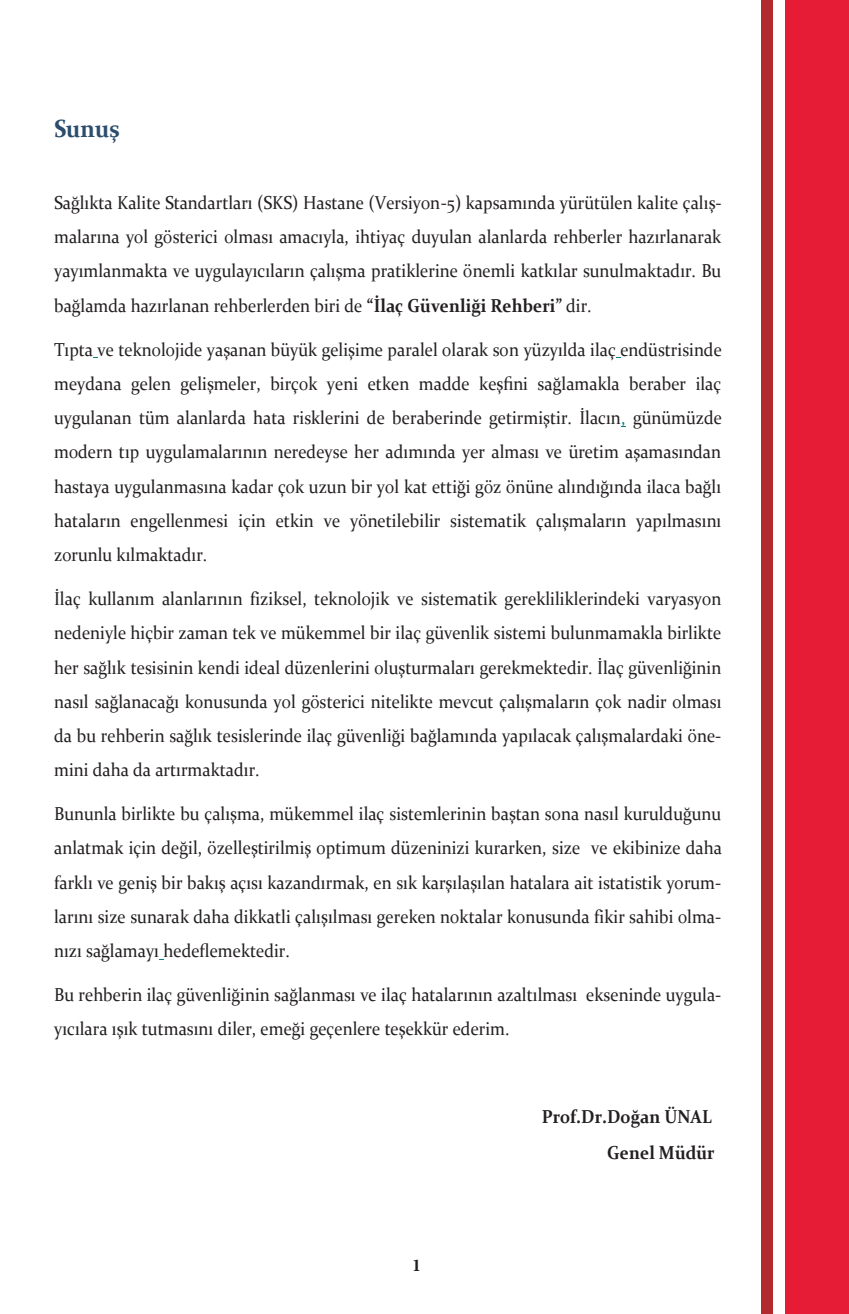
<style>
.page{position:relative;width:849px;height:1314px;background:#fff}
.page>*{position:absolute;margin:0;border:0;box-sizing:border-box;transform-origin:0 0}
.t1{font:700 24.97px "Constantia";color:#2b4d6b;scale:.91 1}
.t2{font:18.68px/34.2px "Constantia";color:#231f20;text-align:justify;scale:.91 1}
.t3{font:700 18.68px/36.9px "Constantia";color:#231f20;text-align:right;scale:.91 1}
.t4{font:700 18px "Minion Pro";color:#231f20}
.s1{font-weight:700}
.s2{color:#0c8081}
</style>
<div class="page">
<div style="left:784px;top:0;width:64px;height:1314px;background:#e61c36"></div>
<div style="left:761px;top:0;width:12px;height:1314px;background:#b02a2f"></div>
<h1 class="t1" style="left:54px;top:111px;width:73px">Sunuş</h1>
<p class="t2" style="left:54px;top:184px;width:734px">Sağlıkta Kalite Standartları (SKS) Hastane (Versiyon-5) kapsamında yürütülen kalite çalış&shy;malarına yol gösterici olması amacıyla, ihtiyaç duyulan alanlarda rehberler hazırlanarak yayımlanmakta ve uygulayıcıların çalışma pratiklerine önemli katkılar sunulmaktadır. Bu bağlamda hazırlanan rehberlerden biri de <span class="s1">“İlaç Güvenliği Rehberi”</span> dir.</p>
<p class="t2" style="left:54px;top:331px;width:735px">Tıpta ve teknolojide yaşanan büyük gelişime paralel olarak son yüzyılda ilaç endüstrisinde meydana gelen gelişmeler, birçok yeni etken madde keşfini sağlamakla beraber ilaç uygulanan tüm alanlarda hata risklerini de beraberinde getirmiştir. İlacın<span class="s2">,</span> günümüzde modern tıp uygulamalarının neredeyse her adımında yer alması ve üretim aşamasından hastaya uygulanmasına kadar çok uzun bir yol kat ettiği göz önüne alındığında ilaca bağlı hataların engellenmesi için etkin ve yönetilebilir sistematik çalışmaların yapılmasını zorunlu kılmaktadır.</p>
<p class="t2" style="left:54px;top:580px;width:734px">İlaç kullanım alanlarının fiziksel, teknolojik ve sistematik gerekliliklerindeki varyasyon nedeniyle hiçbir zaman tek ve mükemmel bir ilaç güvenlik sistemi bulunmamakla birlikte her sağlık tesisinin kendi ideal düzenlerini oluşturmaları gerekmektedir. İlaç güvenliğinin nasıl sağlanacağı konusunda yol gösterici nitelikte mevcut çalışmaların çok nadir olması da bu rehberin sağlık tesislerinde ilaç güvenliği bağlamında yapılacak çalışmalardaki öne&shy;mini daha da artırmaktadır.</p>
<p class="t2" style="left:54px;top:796px;width:735px">Bununla birlikte bu çalışma, mükemmel ilaç sistemlerinin baştan sona nasıl kurulduğunu anlatmak için değil, özelleştirilmiş optimum düzeninizi kurarken, size ve ekibinize daha farklı ve geniş bir bakış açısı kazandırmak, en sık karşılaşılan hatalara ait istatistik yorum&shy;larını size sunarak daha dikkatli çalışılması gereken noktalar konusunda fikir sahibi olma&shy;nızı sağlamayı hedeflemektedir.</p>
<p class="t2" style="left:54px;top:977px;width:734px">Bu rehberin ilaç güvenliğinin sağlanması ve ilaç hatalarının azaltılması ekseninde uygula&shy;yıcılara ışık tutmasını diler, emeği geçenlere teşekkür ederim.</p>
<p class="t4" style="left:412px;top:1253px;width:10px">1</p>
<p class="t3" style="left:541px;top:1097px;width:191px">Prof.Dr.Doğan ÜNAL<br>Genel Müdür</p>
</div>
